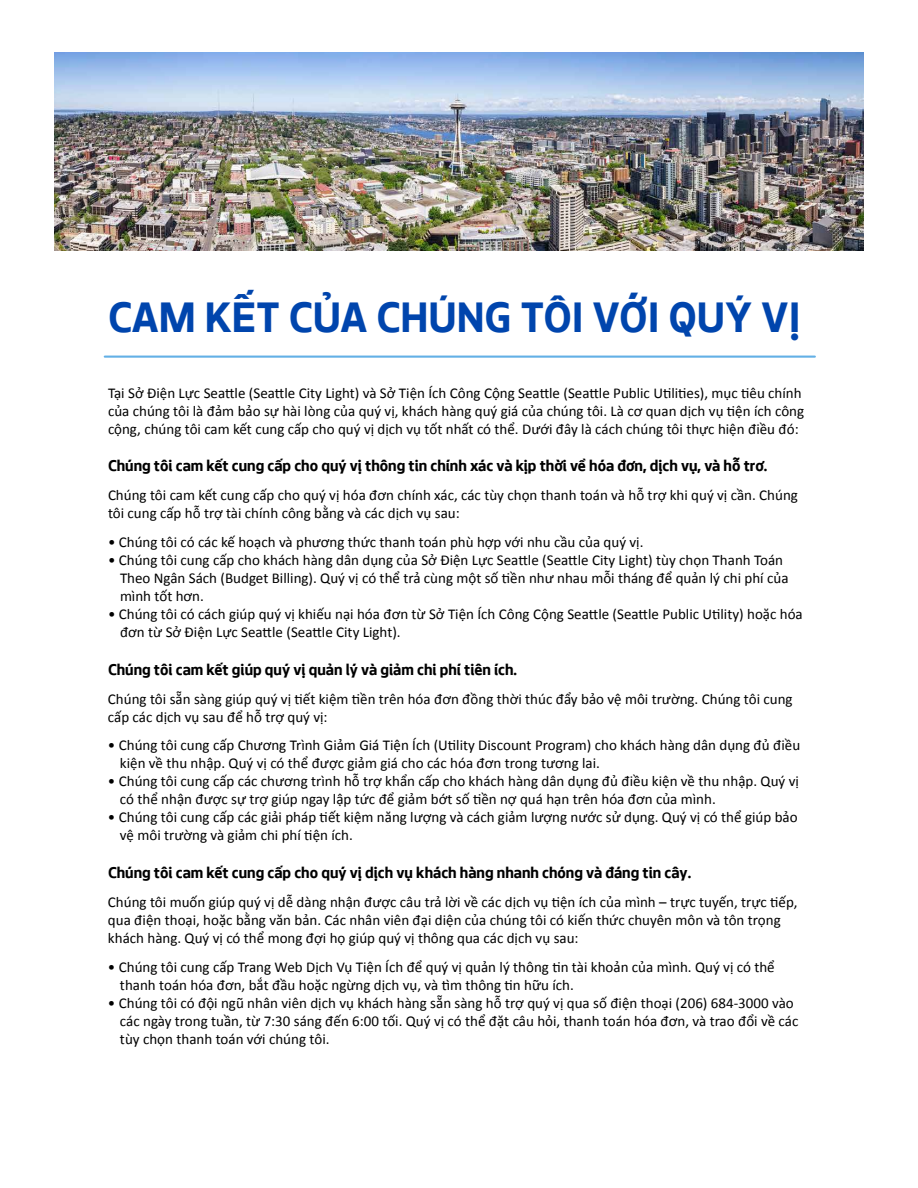
<style>
.page{position:relative;width:918px;height:1188px;background:#fff}
.page>*{position:absolute;margin:0;border:0;box-sizing:border-box;transform-origin:0 0}
.t1{font:700 45px "Seattle Text";color:#0045ad}
.t2{font:700 16.5px "Seattle Text";color:#000}
.t3{font:15px/18px "Calibri";color:#000}
</style>
<div class="page">
<img style="left:54px;top:52px;width:810px;height:199px">
<hr style="left:105px;top:356px;width:710px;height:2px;background:#63b0e6">
<h1 class="t1" style="left:108px;top:286px;width:694px">CAM KẾT CỦA CHÚNG TÔI VỚI QUÝ VỊ</h1>
<p class="t3" style="left:108px;top:383px;width:698px">Tại Sở Điện Lực Seattle (Seattle City Light) và Sở Tiện Ích Công Cộng Seattle (Seattle Public Utilities), mục tiêu chính của chúng tôi là đảm bảo sự hài lòng của quý vị, khách hàng quý giá của chúng tôi. Là cơ quan dịch vụ tiện ích công cộng, chúng tôi cam kết cung cấp cho quý vị dịch vụ tốt nhất có thể. Dưới đây là cách chúng tôi thực hiện điều đó:</p>
<p class="t2" style="left:108px;top:455px;width:661px">Chúng tôi cam kết cung cấp cho quý vị thông tin chính xác và kịp thời về hóa đơn, dịch vụ, và hỗ trợ.</p>
<p class="t3" style="left:108px;top:486px;width:691px">Chúng tôi cam kết cung cấp cho quý vị hóa đơn chính xác, các tùy chọn thanh toán và hỗ trợ khi quý vị cần. Chúng tôi cung cấp hỗ trợ tài chính công bằng và các dịch vụ sau:</p>
<p class="t3" style="left:108px;top:533px;width:537px">• Chúng tôi có các kế hoạch và phương thức thanh toán phù hợp với nhu cầu của quý vị.</p>
<p class="t3" style="left:120px;top:551px;width:670px;text-indent:-12px">• Chúng tôi cung cấp cho khách hàng dân dụng của Sở Điện Lực Seattle (Seattle City Light) tùy chọn Thanh Toán<br>Theo Ngân Sách (Budget Billing). Quý vị có thể trả cùng một số tiền như nhau mỗi tháng để quản lý chi phí của mình tốt hơn.</p>
<p class="t3" style="left:120px;top:605px;width:684px;text-indent:-12px">• Chúng tôi có cách giúp quý vị khiếu nại hóa đơn từ Sở Tiện Ích Công Cộng Seattle (Seattle Public Utility) hoặc hóa đơn từ Sở Điện Lực Seattle (Seattle City Light).</p>
<p class="t2" style="left:108px;top:658px;width:411px">Chúng tôi cam kết giúp quý vị quản lý và giảm chi phí tiện ích.</p>
<p class="t3" style="left:108px;top:689px;width:686px">Chúng tôi sẵn sàng giúp quý vị tiết kiệm tiền trên hóa đơn đồng thời thúc đẩy bảo vệ môi trường. Chúng tôi cung cấp các dịch vụ sau để hỗ trợ quý vị:</p>
<p class="t3" style="left:120px;top:736px;width:682px;text-indent:-12px">• Chúng tôi cung cấp Chương Trình Giảm Giá Tiện Ích (Utility Discount Program) cho khách hàng dân dụng đủ điều kiện về thu nhập. Quý vị có thể được giảm giá cho các hóa đơn trong tương lai.</p>
<p class="t3" style="left:120px;top:772px;width:681px;text-indent:-12px">• Chúng tôi cung cấp các chương trình hỗ trợ khẩn cấp cho khách hàng dân dụng đủ điều kiện về thu nhập. Quý vị có thể nhận được sự trợ giúp ngay lập tức để giảm bớt số tiền nợ quá hạn trên hóa đơn của mình.</p>
<p class="t3" style="left:120px;top:808px;width:679px;text-indent:-12px">• Chúng tôi cung cấp các giải pháp tiết kiệm năng lượng và cách giảm lượng nước sử dụng. Quý vị có thể giúp bảo vệ môi trường và giảm chi phí tiện ích.</p>
<p class="t2" style="left:108px;top:861px;width:585px">Chúng tôi cam kết cung cấp cho quý vị dịch vụ khách hàng nhanh chóng và đáng tin cậy.</p>
<p class="t3" style="left:108px;top:893px;width:691px">Chúng tôi muốn giúp quý vị dễ dàng nhận được câu trả lời về các dịch vụ tiện ích của mình – trực tuyến, trực tiếp, qua điện thoại, hoặc bằng văn bản. Các nhân viên đại diện của chúng tôi có kiến thức chuyên môn và tôn trọng khách hàng. Quý vị có thể mong đợi họ giúp quý vị thông qua các dịch vụ sau:</p>
<p class="t3" style="left:120px;top:957px;width:656px;text-indent:-12px">• Chúng tôi cung cấp Trang Web Dịch Vụ Tiện Ích để quý vị quản lý thông tin tài khoản của mình. Quý vị có thể thanh toán hóa đơn, bắt đầu hoặc ngừng dịch vụ, và tìm thông tin hữu ích.</p>
<p class="t3" style="left:120px;top:993px;width:680px;text-indent:-12px">• Chúng tôi có đội ngũ nhân viên dịch vụ khách hàng sẵn sàng hỗ trợ quý vị qua số điện thoại (206) 684-3000 vào các ngày trong tuần, từ 7:30 sáng đến 6:00 tối. Quý vị có thể đặt câu hỏi, thanh toán hóa đơn, và trao đổi về các tùy chọn thanh toán với chúng tôi.</p>
</div>
